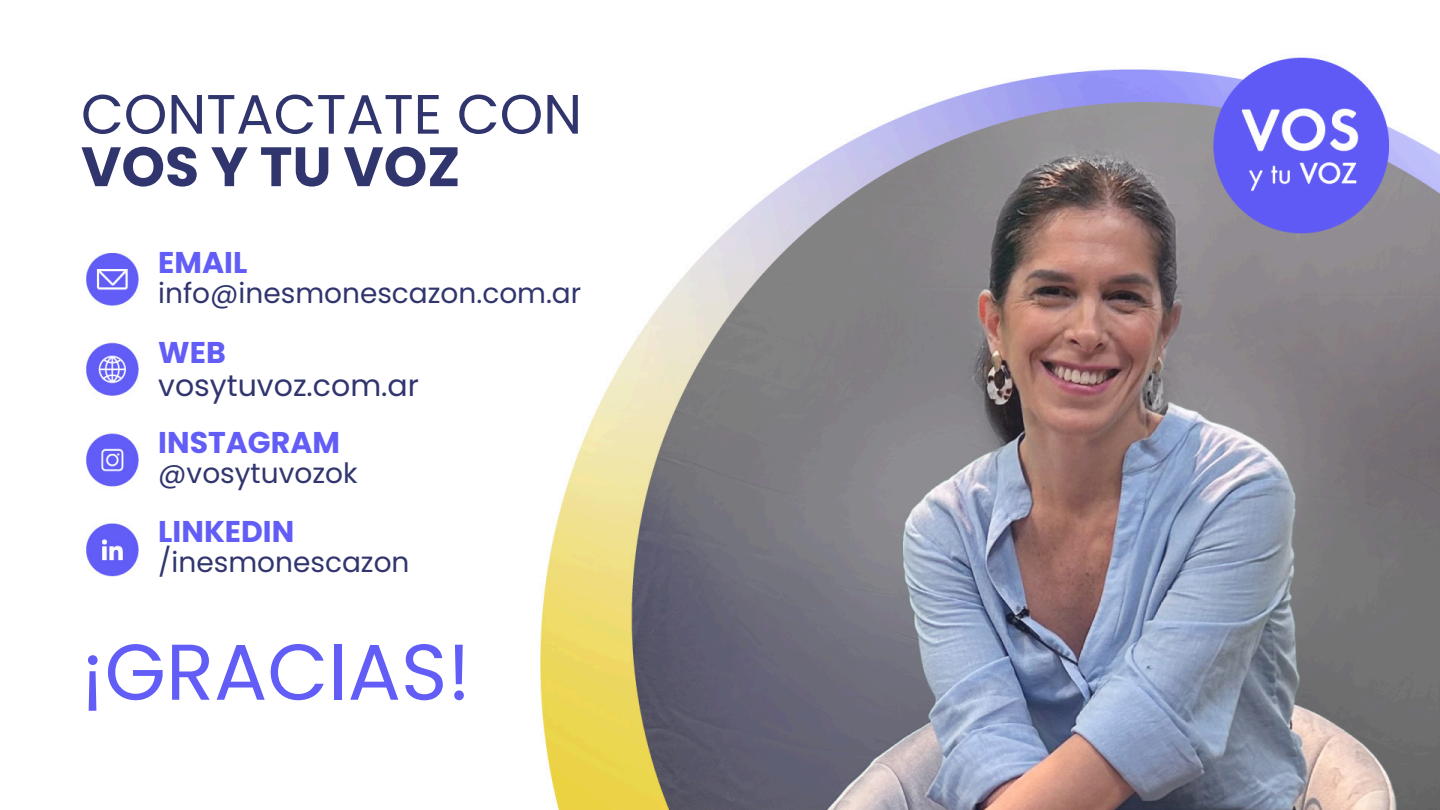
<style>
.page{position:relative;width:1440px;height:810px;background:#fff}
.page>*{position:absolute;margin:0;border:0;box-sizing:border-box;transform-origin:0 0}
.t1{font:79px "Poppins";color:#625df6}
.t2{font:55.4px/52.5px "Poppins";color:#31356e}
.t3{font:700 30px "Poppins";color:#625df6}
.t4{font:30px "Poppins";color:#31356e}
.t5{font:28px "Poppins";color:#31356e}
.s1{font-weight:700}
</style>
<div class="page">
<img style="left:540px;top:57px;width:900px;height:753px">
<img style="left:86px;top:253px;width:53px;height:324px">
<p class="t2" style="left:81px;top:88px;width:503px">CONTACTATE CON<br><span class="s1">VOS Y TU VOZ</span></p>
<h2 class="t3" style="left:158px;top:242px;width:91px">EMAIL</h2>
<p class="t5" style="left:158px;top:274px;width:425px">info@inesmonescazon.com.ar</p>
<p class="t3" style="left:158px;top:332px;width:69px">WEB</p>
<p class="t4" style="left:158px;top:365px;width:262px">vosytuvoz.com.ar</p>
<p class="t3" style="left:158px;top:421px;width:183px">INSTAGRAM</p>
<p class="t5" style="left:158px;top:453px;width:201px">@vosytuvozok</p>
<p class="t3" style="left:158px;top:511px;width:138px">LINKEDIN</p>
<p class="t5" style="left:158px;top:543px;width:253px">/inesmonescazon</p>
<p class="t1" style="left:81px;top:617px;width:391px">¡GRACIAS!</p>
</div>
